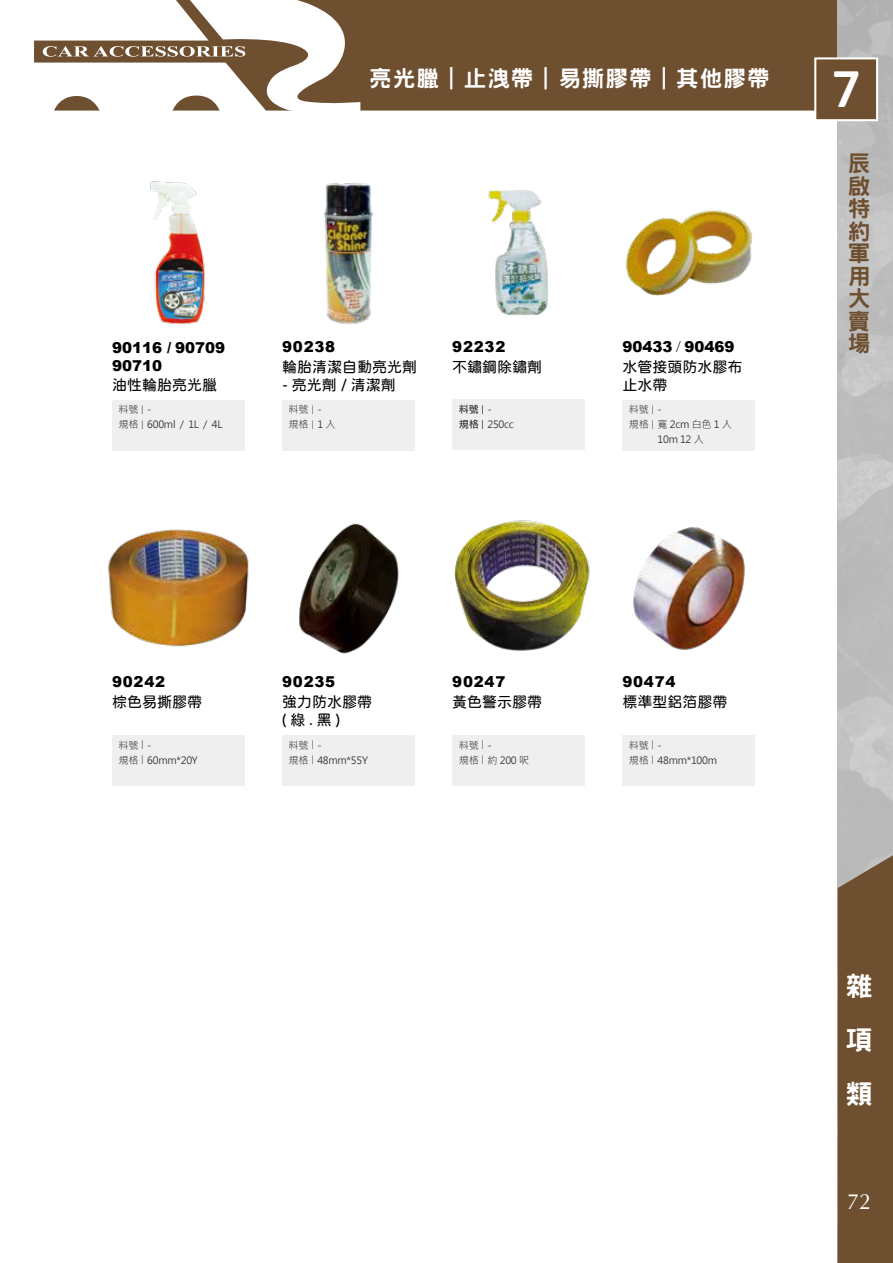
<style>
.page{position:relative;width:893px;height:1263px;background:#fff}
.page>*{position:absolute;margin:0;border:0;box-sizing:border-box;transform-origin:0 0}
.t1{font:800 48.6px "Han Wang Hei";color:#fff}
.t2{font:800 27px/54px "Han Wang Hei";color:#fff;text-align:justify}
.t3{font:800 22.5px "Han Wang Hei";letter-spacing:.05em;color:#fff}
.t4{font:800 22.5px/22.5px "Han Wang Hei";color:#6e4f30;text-align:justify}
.t5{font:22.05px "Zapf Humanist 601 BT";color:#fff}
.t6{font:15px/18px "jf openhuninn 1.0";color:#000}
.t7{font:900 15px "Arial";letter-spacing:.05em;color:#000}
.t8{font:900 15px/18px "Arial";color:#000}
.t9{font:10.05px/15px "Microsoft Jheng Hei";letter-spacing:-.025em;color:#3e3a39}
.s1{font-size:8.1px}
.s2{font-family:"Adobe Ming Std";font-weight:300}
</style>
<div class="page">
<img style="left:150px;top:181px;width:56px;height:144px">
<img style="left:323px;top:183px;width:51px;height:142px">
<div style="left:112px;top:400px;width:133px;height:51px;background:#efefef"></div>
<div style="left:282px;top:400px;width:133px;height:51px;background:#efefef"></div>
<div style="left:366px;top:0;width:472px;height:111px;background:#6e4f30"></div>
<svg style="left:34px;top:0;width:332px;height:111px"></svg>
<div style="left:838px;top:855px;width:55px;height:408px;background:#6e4f30"></div>
<div style="left:815px;top:58px;width:62px;height:62px;background:#6e4f30"></div>
<div style="left:814px;top:57px;width:64px;height:64px;border:2px solid #fff"></div>
<div style="left:452px;top:399px;width:133px;height:51px;background:#efefef"></div>
<img style="left:488px;top:190px;width:60px;height:125px">
<img style="left:626px;top:210px;width:126px;height:86px">
<div style="left:622px;top:400px;width:133px;height:51px;background:#efefef"></div>
<img style="left:108px;top:529px;width:141px;height:118px">
<div style="left:112px;top:735px;width:133px;height:51px;background:#efefef"></div>
<div style="left:282px;top:735px;width:133px;height:51px;background:#efefef"></div>
<div style="left:452px;top:735px;width:133px;height:51px;background:#efefef"></div>
<img style="left:299px;top:523px;width:100px;height:131px">
<img style="left:454px;top:520px;width:136px;height:131px">
<div style="left:622px;top:735px;width:133px;height:50px;background:#efefef"></div>
<img style="left:633px;top:527px;width:112px;height:123px">
<h3 class="t3" style="left:369px;top:66px;width:402px">亮光臘｜止洩帶｜易撕膠帶｜其他膠帶</h3>
<h3 class="t8" style="left:112px;top:338px;width:114px">90116 / 90709<br>90710</h3>
<h3 class="t6" style="left:112px;top:375px;width:106px">油性輪胎亮光臘</h3>
<h3 class="t7" style="left:282px;top:335px;width:55px">90238</h3>
<h3 class="t6" style="left:282px;top:357px;width:136px">輪胎清潔自動亮光劑</h3>
<h3 class="t6" style="left:282px;top:375px;width:115px">- 亮光劑 / 清潔劑</h3>
<p class="t9" style="left:118px;top:402px;width:105px">料號<span class="s1">｜</span>-<br>規格<span class="s1">｜</span>600ml / 1L / 4L</p>
<p class="t9" style="left:289px;top:402px;width:48px">料號<span class="s1">｜</span>-<br>規格<span class="s1">｜</span>1入</p>
<h3 class="t7" style="left:452px;top:335px;width:55px">92232</h3>
<h3 class="t6" style="left:452px;top:357px;width:91px">不鏽鋼除鏽劑</h3>
<p class="t9" style="left:459px;top:402px;width:57px">料號<span class="s1">｜</span>-<br>規格<span class="s1">｜</span>250cc</p>
<h3 class="t8" style="left:622px;top:337px;width:114px">90433 <span class="s2">/</span> 90469</h3>
<h3 class="t6" style="left:622px;top:357px;width:121px">水管接頭防水膠布止水帶</h3>
<p class="t9" style="left:629px;top:402px;width:35px">料號<span class="s1">｜</span>-</p>
<p class="t9" style="left:629px;top:417px;width:105px">規格<span class="s1">｜</span>寬 2cm 白色 1 入</p>
<p class="t9" style="left:657px;top:432px;width:48px">10m 12 入</p>
<h1 class="t1" style="left:831px;top:64px;width:32px">7</h1>
<h3 class="t4" style="left:848px;top:152px;width:23px">辰啟特約軍用大賣場</h3>
<h3 class="t7" style="left:112px;top:671px;width:55px">90242</h3>
<h3 class="t6" style="left:112px;top:692px;width:91px">棕色易撕膠帶</h3>
<p class="t9" style="left:118px;top:737px;width:81px">料號<span class="s1">｜</span>-<br>規格<span class="s1">｜</span>60mm*20Y</p>
<h3 class="t7" style="left:282px;top:671px;width:55px">90235</h3>
<h3 class="t6" style="left:282px;top:692px;width:91px">強力防水膠帶(綠.黑)</h3>
<p class="t9" style="left:289px;top:737px;width:81px">料號<span class="s1">｜</span>-<br>規格<span class="s1">｜</span>48mm*55Y</p>
<h3 class="t7" style="left:452px;top:671px;width:55px">90247</h3>
<h3 class="t6" style="left:452px;top:692px;width:91px">黃色警示膠帶</h3>
<p class="t9" style="left:459px;top:737px;width:72px">料號<span class="s1">｜</span>-<br>規格<span class="s1">｜</span>約 200 呎</p>
<h3 class="t7" style="left:622px;top:671px;width:55px">90474</h3>
<h3 class="t6" style="left:622px;top:692px;width:106px">標準型鋁箔膠帶</h3>
<p class="t9" style="left:629px;top:737px;width:90px">料號<span class="s1">｜</span>-<br>規格<span class="s1">｜</span>48mm*100m</p>
<h2 class="t2" style="left:845px;top:959px;width:28px">雜項類</h2>
<h3 class="t5" style="left:847px;top:1188px;width:26px">72</h3>
</div>
